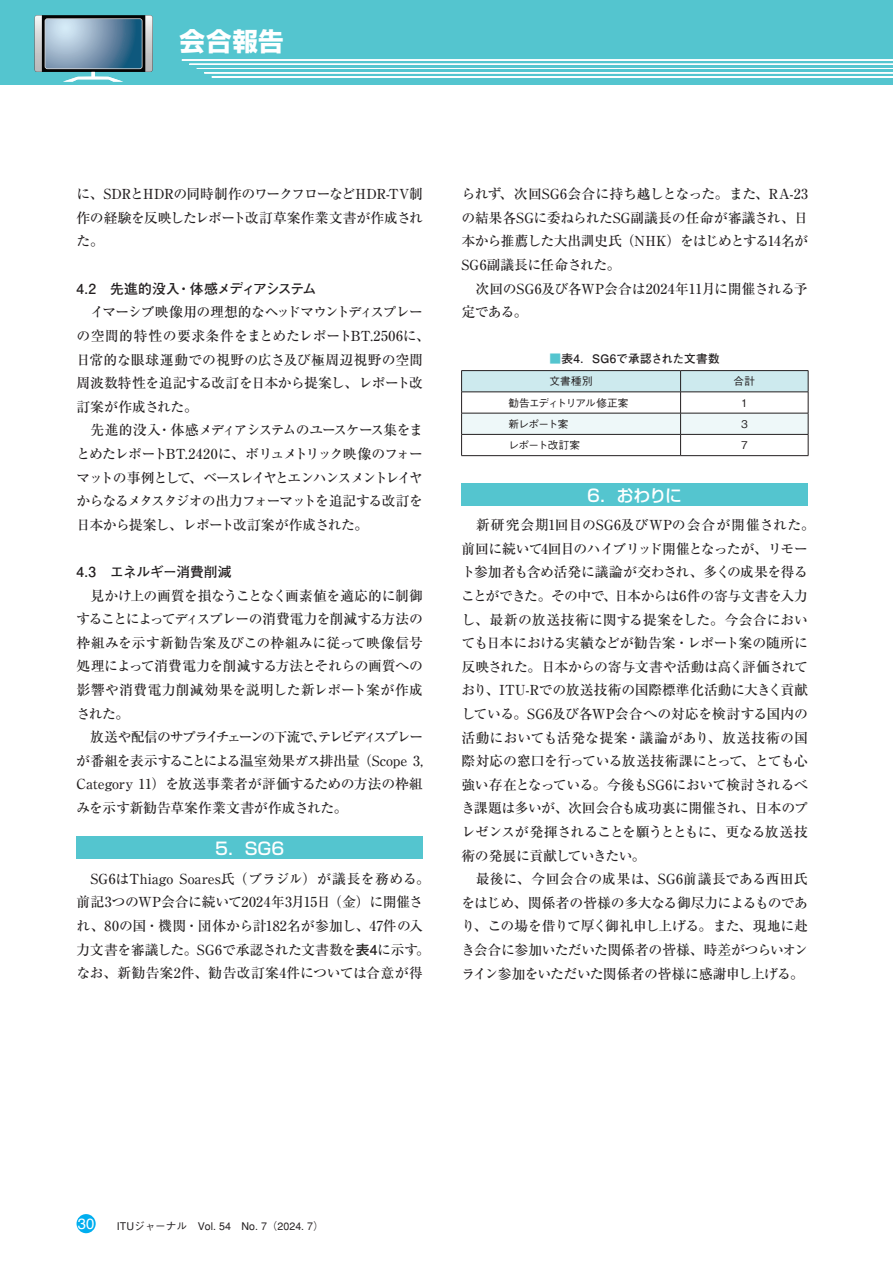
<style>
.page{position:relative;width:893px;height:1263px;background:#fff}
.page>*{position:absolute;margin:0;border:0;box-sizing:border-box;transform-origin:0 0}
.t1{font:700 25.5px "Shin Go Pro";color:#fff}
.t2{font:500 16.95px "Shin Go Pro";letter-spacing:-.005em;color:#fff}
.t3{font:14.85px "Helvetica";color:#fff}
.t4{font:500 13.8px/23.5px "Ryumin Pro";letter-spacing:-.02em;color:#231f20}
.t5{font:500 13.8px/23.5px "Ryumin Pro";letter-spacing:-.05em;color:#231f20}
.t6{font:500 13.8px/23.5px "Ryumin Pro";color:#231f20}
.t7{font:700 13.8px "Futo Go B101 Pro";letter-spacing:-.075em;color:#231f20}
.t8{font:700 13.8px "Futo Go B101 Pro";letter-spacing:-.03em;color:#231f20}
.t9{font:700 11.7px "Futo Go B101 Pro";letter-spacing:.015em;color:#231f20}
.t10{font:500 10.65px "Gothic BBB";color:#231f20}
.t11{font:500 10.65px "Gothic BBB Pro";letter-spacing:-.045em;color:#231f20}
.t12{font:500 10.65px "Gothic BBB Pro";letter-spacing:-.085em;color:#231f20}
.s1{font-family:"Futo Go B101 Pro";font-weight:700}
.s2{color:#54c5cf}
</style>
<div class="page">
<div style="left:461px;top:484px;width:347px;height:22px;background:#54c5cf"></div>
<div style="left:77px;top:837px;width:346px;height:22px;background:#54c5cf"></div>
<div style="left:77px;top:1214px;width:19px;height:19px;background:#00aeef;border-radius:50%"></div>
<hr style="left:461px;top:370px;width:220px;height:1px;background:#231f20">
<hr style="left:681px;top:370px;width:127px;height:1px;background:#231f20">
<svg style="left:461px;top:371px;width:348px;height:84px"></svg>
<hr style="left:461px;top:455px;width:220px;height:1px;background:#231f20">
<hr style="left:681px;top:455px;width:127px;height:1px;background:#231f20">
<div style="left:0;top:0;width:893px;height:85px;background:#54c5cf"></div>
<hr style="left:212px;top:76px;width:681px;height:2px;background:#fff">
<hr style="left:204px;top:72px;width:689px;height:1px;background:#fff">
<hr style="left:197px;top:68px;width:696px;height:1px;background:#fff">
<hr style="left:189px;top:64px;width:704px;height:1px;background:#fff">
<hr style="left:182px;top:60px;width:711px;height:1px;background:#fff">
<svg style="left:35px;top:15px;width:117px;height:67px;background:#7598a9"></svg>
<h1 class="t1" style="left:180px;top:21px;width:106px">会合報告</h1>
<p class="t4" style="left:77px;top:181px;width:348px;text-align:justify">に、SDRとHDRの同時制作のワークフローなどHDR-TV制作の経験を反映したレポート改訂草案作業文書が作成された。</p>
<p class="t7" style="left:77px;top:277px;width:241px">4.2　先進的没入・体感メディアシステム</p>
<p class="t5" style="left:77px;top:299px;width:355px">　イマーシブ映像用の理想的なヘッドマウントディスプレーの空間的特性の要求条件をまとめたレポートBT.2506に、日常的な眼球運動での視野の広さ及び極周辺視野の空間周波数特性を追記する改訂を日本から提案し、レポート改訂案が作成された。<br>　先進的没入・体感メディアシステムのユースケース集をまとめたレポートBT.2420に、ボリュメトリック映像のフォーマットの事例として、ベースレイヤとエンハンスメントレイヤからなるメタスタジオの出力フォーマットを追記する改訂を日本から提案し、レポート改訂案が作成された。</p>
<p class="t8" style="left:77px;top:561px;width:157px">4.3　エネルギー消費削減</p>
<p class="t4" style="left:76px;top:583px;width:349px">　見かけ上の画質を損なうことなく画素値を適応的に制御することによってディスプレーの消費電力を削減する方法の枠組みを示す新勧告案及びこの枠組みに従って映像信号処理によって消費電力を削減する方法とそれらの画質への影響や消費電力削減効果を説明した新レポート案が作成された。<br>　放送や配信のサプライチェーンの下流で、テレビディスプレーが番組を表示することによる温室効果ガス排出量（Scope 3,<br>Category 11）を放送事業者が評価するための方法の枠組みを示す新勧告草案作業文書が作成された。</p>
<p class="t2" style="left:215px;top:835px;width:71px">5．SG6</p>
<p class="t6" style="left:77px;top:866px;width:355px">　SG6はThiago Soares氏（ブラジル）が議長を務める。前記3つのWP会合に続いて2024年3月15日（金）に開催され、80の国・機関・団体から計182名が参加し、47件の入力文書を審議した。SG6で承認された文書数を<span class="s1">表4</span>に示す。なお、新勧告案2件、勧告改訂案4件については合意が得</p>
<p class="t4" style="left:461px;top:181px;width:348px">られず、次回SG6会合に持ち越しとなった。また、RA-23の結果各SGに委ねられたSG副議長の任命が審議され、日本から推薦した大出訓史氏（NHK）をはじめとする14名が<br>SG6副議長に任命された。<br>　次回のSG6及び各WP会合は2024年11月に開催される予定である。</p>
<p class="t9" style="left:550px;top:349px;width:172px"><span class="s2">■</span>表4．SG6で承認された文書数</p>
<p class="t11" style="left:549px;top:373px;width:45px">文書種別</p>
<p class="t11" style="left:734px;top:373px;width:23px">合計</p>
<p class="t12" style="left:508px;top:394px;width:122px">勧告エディトリアル修正案</p>
<p class="t11" style="left:741px;top:394px;width:8px">1</p>
<p class="t11" style="left:508px;top:415px;width:61px">新レポート案</p>
<p class="t11" style="left:741px;top:415px;width:8px">3</p>
<p class="t11" style="left:508px;top:436px;width:73px">レポート改訂案</p>
<p class="t11" style="left:741px;top:436px;width:8px">7</p>
<p class="t2" style="left:587px;top:481px;width:96px">6．おわりに</p>
<p class="t4" style="left:461px;top:512px;width:355px">　新研究会期1回目のSG6及びWPの会合が開催された。前回に続いて4回目のハイブリッド開催となったが、リモート参加者も含め活発に議論が交わされ、多くの成果を得ることができた。その中で、日本からは6件の寄与文書を入力し、最新の放送技術に関する提案をした。今会合においても日本における実績などが勧告案・レポート案の随所に反映された。日本からの寄与文書や活動は高く評価されており、ITU-Rでの放送技術の国際標準化活動に大きく貢献している。SG6及び各WP会合への対応を検討する国内の活動においても活発な提案・議論があり、放送技術の国際対応の窓口を行っている放送技術課にとって、とても心強い存在となっている。今後もSG6において検討されるべき課題は多いが、次回会合も成功裏に開催され、日本のプレゼンスが発揮されることを願うとともに、更なる放送技術の発展に貢献していきたい。<br>　最後に、今回会合の成果は、SG6前議長である西田氏をはじめ、関係者の皆様の多大なる御尽力によるものであり、この場を借りて厚く御礼申し上げる。また、現地に赴き会合に参加いただいた関係者の皆様、時差がつらいオンライン参加をいただいた関係者の皆様に感謝申し上げる。</p>
<p class="t3" style="left:78px;top:1212px;width:18px">30</p>
<p class="t10" style="left:117px;top:1220px;width:208px">ITUジャーナル　Vol. 54　No. 7（2024. 7）</p>
</div>
